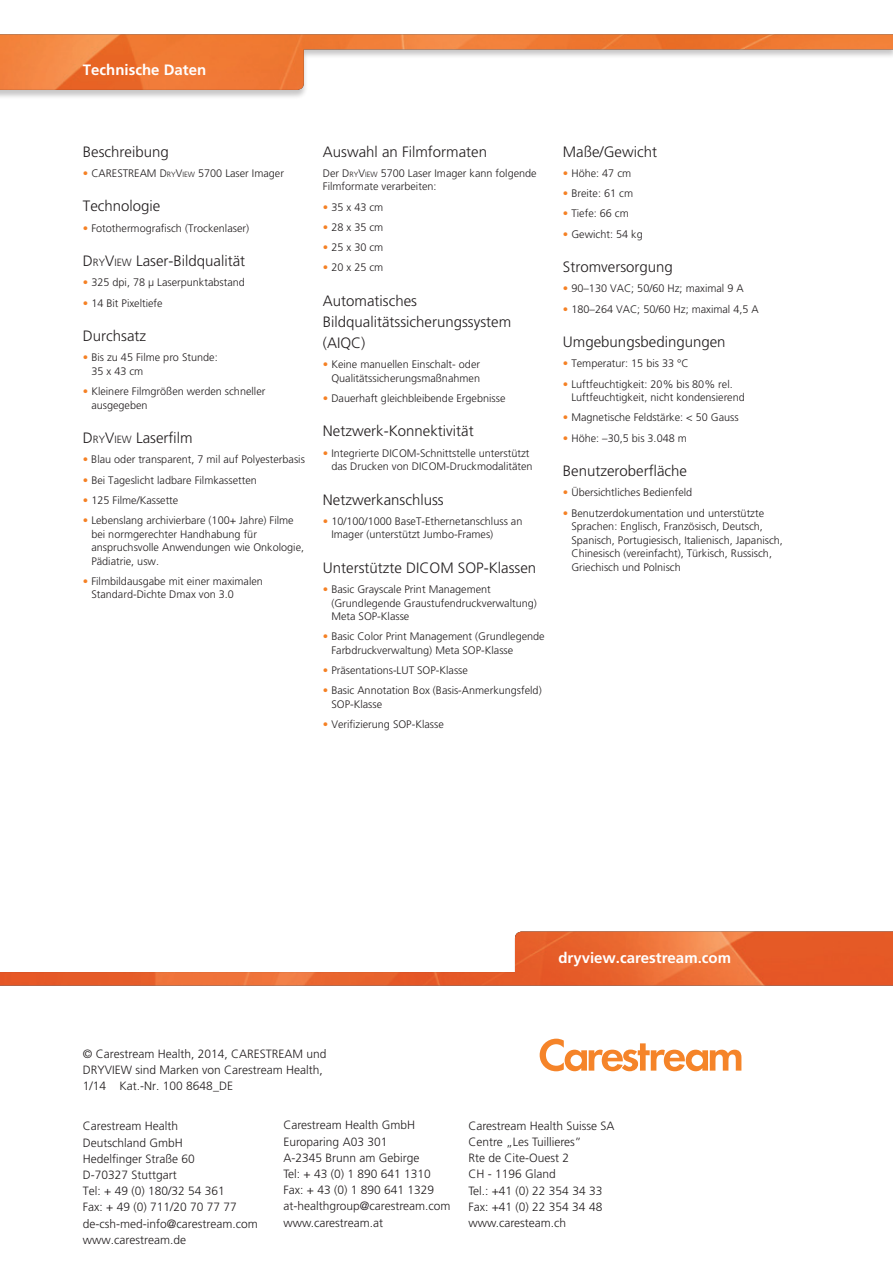
<style>
.page{position:relative;width:893px;height:1263px;background:#fff}
.page>*{position:absolute;margin:0;border:0;box-sizing:border-box;transform-origin:0 0}
.t1{font:300 15px/21px "Frutiger";color:#231f20}
.t2{font:700 15px "Frutiger";color:#fff}
.t3{font:300 12px/16.2px "Frutiger";color:#231f20}
.t4{font:300 10.8px/13.5px "Frutiger";color:#231f20}
.s1{color:#f58125}
.s2{font-style:inherit}
.s3{font-size:7.65px}
.s4{font-size:10.5px}
</style>
<div class="page">
<div style="left:0;top:34px;width:893px;height:66px;background:#231f20;opacity:.25"></div>
<img style="left:0;top:34px;width:893px;height:56px">
<img style="left:0;top:931px;width:893px;height:54px">
<svg style="left:540px;top:1039px;width:201px;height:32px"></svg>
<h1 class="t2" style="left:83px;top:61px;width:125px">Technische Daten</h1>
<h1 class="t1" style="left:83px;top:141px;width:87px">Beschreibung</h1>
<p class="t4" style="left:83px;top:167px;width:203px"><span class="s1">•</span> CARESTREAM <span class="s2">D</span><span class="s3">RY</span><span class="s2">V</span><span class="s3">IEW</span> 5700 Laser Imager</p>
<h1 class="t1" style="left:83px;top:196px;width:79px">Technologie</h1>
<p class="t4" style="left:83px;top:221px;width:168px"><span class="s1">•</span> Fotothermografisch (Trockenlaser)</p>
<h1 class="t1" style="left:83px;top:251px;width:164px"><span class="s2">D</span><span class="s4">RY</span><span class="s2">V</span><span class="s4">IEW</span> Laser-Bildqualität</h1>
<p class="t4" style="left:83px;top:276px;width:163px"><span class="s1">•</span> 325 dpi, 78 µ Laserpunktabstand</p>
<p class="t4" style="left:83px;top:296px;width:81px"><span class="s1">•</span> 14 Bit Pixeltiefe</p>
<h1 class="t1" style="left:83px;top:326px;width:65px">Durchsatz</h1>
<p class="t4" style="left:91px;top:351px;width:128px;text-indent:-8px"><span class="s1">•</span> Bis zu 45 Filme pro Stunde:<br>35 x 43 cm</p>
<p class="t4" style="left:91px;top:385px;width:176px;text-indent:-8px"><span class="s1">•</span> Kleinere Filmgrößen werden schneller ausgegeben</p>
<h1 class="t1" style="left:83px;top:428px;width:111px"><span class="s2">D</span><span class="s4">RY</span><span class="s2">V</span><span class="s4">IEW</span> Laserfilm</h1>
<p class="t4" style="left:83px;top:453px;width:223px"><span class="s1">•</span> Blau oder transparent, 7 mil auf Polyesterbasis</p>
<p class="t4" style="left:83px;top:473px;width:176px"><span class="s1">•</span> Bei Tageslicht ladbare Filmkassetten</p>
<p class="t4" style="left:83px;top:494px;width:97px"><span class="s1">•</span> 125 Filme/Kassette</p>
<p class="t4" style="left:91px;top:514px;width:214px;text-indent:-8px"><span class="s1">•</span> Lebenslang archivierbare (100+ Jahre) Filme bei normgerechter Handhabung für anspruchsvolle Anwendungen wie Onkologie, Pädiatrie, usw.</p>
<p class="t4" style="left:91px;top:575px;width:173px;text-indent:-8px"><span class="s1">•</span> Filmbildausgabe mit einer maximalen<br>Standard-Dichte Dmax von 3.0</p>
<h1 class="t1" style="left:323px;top:141px;width:166px">Auswahl an Filmformaten</h1>
<p class="t4" style="left:323px;top:167px;width:215px">Der <span class="s2">D</span><span class="s3">RY</span><span class="s2">V</span><span class="s3">IEW</span> 5700 Laser Imager kann folgende<br>Filmformate verarbeiten:</p>
<p class="t4" style="left:323px;top:200px;width:62px"><span class="s1">•</span> 35 x 43 cm</p>
<p class="t4" style="left:323px;top:221px;width:62px"><span class="s1">•</span> 28 x 35 cm</p>
<p class="t4" style="left:323px;top:241px;width:62px"><span class="s1">•</span> 25 x 30 cm</p>
<p class="t4" style="left:323px;top:261px;width:62px"><span class="s1">•</span> 20 x 25 cm</p>
<h1 class="t1" style="left:323px;top:290px;width:190px">Automatisches<br>Bildqualitätssicherungssystem (AIQC)</h1>
<p class="t4" style="left:323px;top:358px;width:159px;text-align:right"><span class="s1">•</span> Keine manuellen Einschalt- oder<br>Qualitätssicherungsmaßnahmen</p>
<p class="t4" style="left:323px;top:392px;width:184px"><span class="s1">•</span> Dauerhaft gleichbleibende Ergebnisse</p>
<h1 class="t1" style="left:323px;top:421px;width:152px">Netzwerk-Konnektivität</h1>
<p class="t4" style="left:323px;top:446px;width:211px;text-align:right"><span class="s1">•</span> Integrierte DICOM-Schnittstelle unterstützt das Drucken von DICOM-Druckmodalitäten</p>
<h1 class="t1" style="left:323px;top:489px;width:122px">Netzwerkanschluss</h1>
<p class="t4" style="left:331px;top:515px;width:192px;text-indent:-8px"><span class="s1">•</span> 10/100/1000 BaseT-Ethernetanschluss an<br>Imager (unterstützt Jumbo-Frames)</p>
<h1 class="t1" style="left:323px;top:557px;width:215px">Unterstützte DICOM SOP-Klassen</h1>
<p class="t4" style="left:331px;top:583px;width:207px;text-indent:-8px"><span class="s1">•</span> Basic Grayscale Print Management (Grundlegende Graustufendruckverwaltung)<br>Meta SOP-Klasse</p>
<p class="t4" style="left:331px;top:630px;width:215px;text-indent:-8px"><span class="s1">•</span> Basic Color Print Management (Grundlegende<br>Farbdruckverwaltung) Meta SOP-Klasse</p>
<p class="t4" style="left:323px;top:664px;width:146px"><span class="s1">•</span> Präsentations-LUT SOP-Klasse</p>
<p class="t4" style="left:331px;top:684px;width:212px;text-indent:-8px"><span class="s1">•</span> Basic Annotation Box (Basis-Anmerkungsfeld)<br>SOP-Klasse</p>
<p class="t4" style="left:323px;top:718px;width:122px"><span class="s1">•</span> Verifizierung SOP-Klasse</p>
<h1 class="t1" style="left:563px;top:141px;width:96px">Maße/Gewicht</h1>
<p class="t4" style="left:563px;top:167px;width:70px"><span class="s1">•</span> Höhe: 47 cm</p>
<p class="t4" style="left:563px;top:187px;width:72px"><span class="s1">•</span> Breite: 61 cm</p>
<p class="t4" style="left:563px;top:207px;width:67px"><span class="s1">•</span> Tiefe: 66 cm</p>
<p class="t4" style="left:563px;top:227px;width:81px"><span class="s1">•</span> Gewicht: 54 kg</p>
<h1 class="t1" style="left:563px;top:257px;width:112px">Stromversorgung</h1>
<p class="t4" style="left:563px;top:282px;width:182px"><span class="s1">•</span> 90–130 VAC; 50/60 Hz; maximal 9 A</p>
<p class="t4" style="left:563px;top:302px;width:197px"><span class="s1">•</span> 180–264 VAC; 50/60 Hz; maximal 4,5 A</p>
<h1 class="t1" style="left:563px;top:332px;width:164px">Umgebungsbedingungen</h1>
<p class="t4" style="left:563px;top:357px;width:127px"><span class="s1">•</span> Temperatur: 15 bis 33 °C</p>
<p class="t4" style="left:571px;top:377px;width:175px;text-indent:-8px"><span class="s1">•</span> Luftfeuchtigkeit: 20% bis 80% rel.<br>Luftfeuchtigkeit, nicht kondensierend</p>
<p class="t4" style="left:563px;top:411px;width:177px"><span class="s1">•</span> Magnetische Feldstärke: &lt; 50 Gauss</p>
<p class="t4" style="left:563px;top:431px;width:125px"><span class="s1">•</span> Höhe: –30,5 bis 3.048 m</p>
<h1 class="t1" style="left:563px;top:461px;width:126px">Benutzeroberfläche</h1>
<p class="t4" style="left:563px;top:486px;width:131px"><span class="s1">•</span> Übersichtliches Bedienfeld</p>
<p class="t4" style="left:571px;top:506px;width:213px;text-indent:-8px"><span class="s1">•</span> Benutzerdokumentation und unterstützte Sprachen: Englisch, Französisch, Deutsch, Spanisch, Portugiesisch, Italienisch, Japanisch, Chinesisch (vereinfacht), Türkisch, Russisch, Griechisch und Polnisch</p>
<h1 class="t2" style="left:558px;top:949px;width:174px">dryview.carestream.com</h1>
<p class="t3" style="left:83px;top:1045px;width:245px">© Carestream Health, 2014, CARESTREAM und<br>DRYVIEW sind Marken von Carestream Health,<br>1/14 Kat.-Nr. 100 8648_DE</p>
<p class="t3" style="left:83px;top:1118px;width:176px">Carestream Health<br>Deutschland GmbH<br>Hedelfinger Straße 60<br>D-70327 Stuttgart<br>Tel: + 49 (0) 180/32 54 361<br>Fax: + 49 (0) 711/20 70 77 77 de-csh-med-info@carestream.com www.carestream.de</p>
<p class="t3" style="left:284px;top:1117px;width:168px">Carestream Health GmbH<br>Europaring A03 301<br>A-2345 Brunn am Gebirge<br>Tel: + 43 (0) 1 890 641 1310<br>Fax: + 43 (0) 1 890 641 1329 at-healthgroup@carestream.com www.carestream.at</p>
<p class="t3" style="left:468px;top:1118px;width:148px">Carestream Health Suisse SA<br>Centre „Les Tuillieres”<br>Rte de Cite-Ouest 2<br>CH - 1196 Gland<br>Tel.: +41 (0) 22 354 34 33<br>Fax: +41 (0) 22 354 34 48 www.caresteam.ch</p>
</div>
